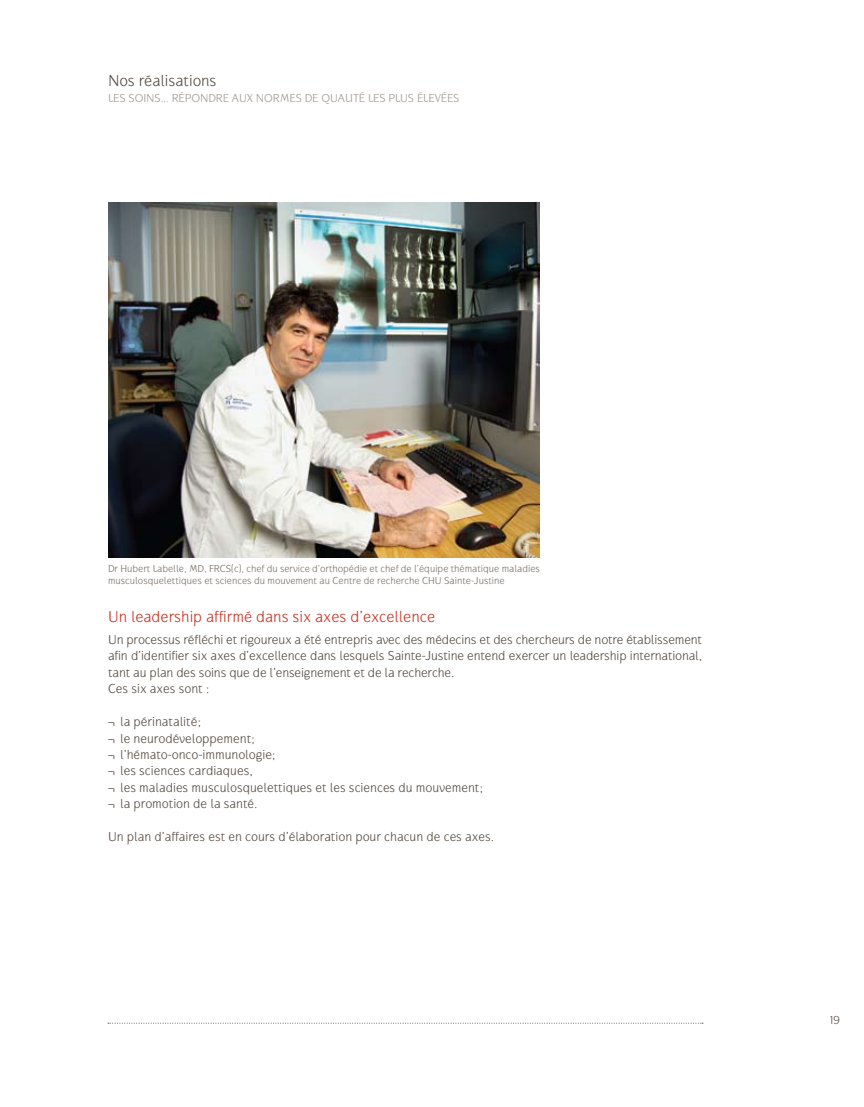
<style>
.page{position:relative;width:864px;height:1107px;background:#fff}
.page>*{position:absolute;margin:0;border:0;box-sizing:border-box;transform-origin:0 0}
.t1{font:16.5px "Gauntlet Classic";color:#c63929}
.t2{font:16.5px "Gauntlet Classic";color:#594e45}
.t3{font:13.5px/16.5px "Gauntlet Classic";color:#594e45}
.t4{font:12px "Gauntlet Classic";color:#a49b94}
.t5{font:12px "Gauntlet Classic";color:#594e45}
.t6{font:10.5px/12px "Gauntlet Classic";color:#7e746b}
</style>
<div class="page">
<svg style="left:108px;top:1023px;width:595px;height:1px"></svg>
<img style="left:108px;top:202px;width:432px;height:355px">
<p class="t2" style="left:108px;top:70px;width:110px">N os réalisations</p>
<p class="t4" style="left:108px;top:91px;width:7px">LES</p>
<p class="t4" style="left:129px;top:91px;width:8px">SOINS</p>
<p class="t4" style="left:161px;top:91px;width:19px">… RÉPONDRE</p>
<p class="t4" style="left:232px;top:91px;width:33px">AU X NOR</p>
<p class="t4" style="left:280px;top:91px;width:58px">MES DE QUALITÉ</p>
<p class="t4" style="left:368px;top:91px;width:7px">LES</p>
<p class="t4" style="left:389px;top:91px;width:7px">PLUS</p>
<p class="t4" style="left:417px;top:91px;width:7px">ÉLEVÉES</p>
<p class="t6" style="left:108px;top:562px;width:433px">Dr Hubert Labelle, MD, FRCS(c), chef du service d’orthopédie et chef de l’équipe thématique maladies musculosquelettiques et sciences du mouvement au Centre de recherche CHU Sainte-Justine</p>
<p class="t1" style="left:108px;top:607px;width:329px">U n leadership affirmé dans six axes d’excellence</p>
<p class="t3" style="left:108px;top:631px;width:595px">U n processus réfléchi et rigoureux a été entrepris avec des médecins et des chercheurs de notre établissement afin d’identifier six axes d’excellence dans lesquels Sainte-Justine entend exercer un leadership international, tant au plan des soins que de l’enseignement et de la recherche.<br>Ces six axes sont :</p>
<p class="t3" style="left:108px;top:713px;width:377px">¬ la périnatalité;<br>¬ le neurodéveloppement;<br>¬ l’hémato-onco-immunologie;<br>¬ les sciences cardiaques,<br>¬ les maladies musculosquelettiques et les sciences du mouvement; ¬ la promotion de la santé.</p>
<p class="t3" style="left:108px;top:829px;width:388px">U n plan d’affaires est en cours d’élaboration pour chacun de ces axes.</p>
<p class="t5" style="left:829px;top:1013px;width:12px">19</p>
</div>
